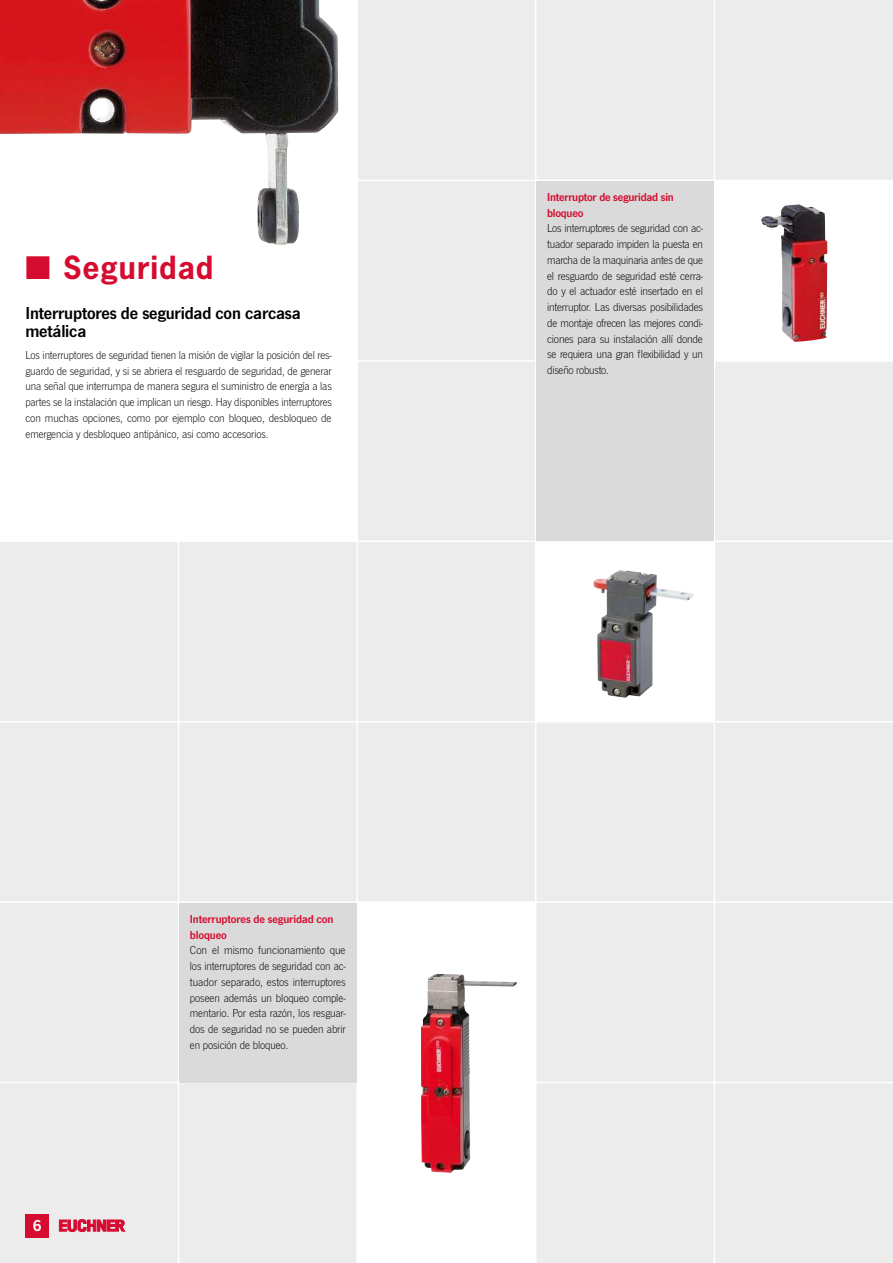
<style>
.page{position:relative;width:893px;height:1263px;background:#ececed}
.page>*{position:absolute;margin:0;border:0;box-sizing:border-box;transform-origin:0 0}
.t1{font:700 30px "News Gothic Std";letter-spacing:.03em;color:#d50c2f}
.t2{font:18px/18px "News Got Dem";letter-spacing:-.01em;color:#000}
.t3{font:16.5px "News Got Dem";color:#fff}
.t4{font:300 12px/15.8px "News Got";letter-spacing:-.01em;color:#000;text-align:justify}
.t5{font:12px/15.8px "News Got Dem";letter-spacing:-.015em;color:#d50c2f}
</style>
<div class="page">
<hr style="left:178px;top:0;width:1px;height:1263px;background:#fff">
<hr style="left:0;top:180px;width:893px;height:1px;background:#fff">
<hr style="left:0;top:360px;width:893px;height:2px;background:#fff">
<hr style="left:0;top:540px;width:893px;height:2px;background:#fff">
<hr style="left:0;top:721px;width:893px;height:1px;background:#fff">
<hr style="left:0;top:901px;width:893px;height:2px;background:#fff">
<hr style="left:0;top:1082px;width:893px;height:1px;background:#fff">
<hr style="left:356px;top:0;width:2px;height:1263px;background:#fff">
<hr style="left:535px;top:0;width:1px;height:1263px;background:#fff">
<hr style="left:714px;top:0;width:1px;height:1263px;background:#fff">
<svg style="left:59px;top:1219px;width:66px;height:12px"></svg>
<div style="left:26px;top:1214px;width:23px;height:23px;background:#d50c2f"></div>
<div style="left:536px;top:181px;width:178px;height:359px;background:#dadada"></div>
<div style="left:536px;top:541px;width:178px;height:181px;background:#fff"></div>
<svg style="left:715px;top:181px;width:178px;height:179px;background:#eeddde"></svg>
<img style="left:761px;top:204px;width:38px;height:42px">
<div style="left:179px;top:903px;width:177px;height:179px;background:#dadada"></div>
<div style="left:357px;top:902px;width:179px;height:361px;background:#fff"></div>
<div style="left:0;top:0;width:357px;height:541px;background:#fff"></div>
<img style="left:0;top:0;width:338px;height:245px">
<img style="left:421px;top:974px;width:49px;height:199px">
<img style="left:593px;top:570px;width:100px;height:128px">
<h1 class="t1" style="left:26px;top:247px;width:189px">■ Seguridad</h1>
<h2 class="t2" style="left:26px;top:304px;width:277px">Interruptores de seguridad con carcasa metálica</h2>
<p class="t4" style="left:26px;top:347px;width:308px">Los interruptores de seguridad tienen la misión de vigilar la posición del res&shy;guardo de seguridad, y si se abriera el resguardo de seguridad, de generar una señal que interrumpa de manera segura el suministro de energía a las partes se la instalación que implican un riesgo. Hay disponibles interruptores con muchas opciones, como por ejemplo con bloqueo, desbloqueo de emergencia y desbloqueo antipánico, asi como accesorios.</p>
<h3 class="t3" style="left:33px;top:1216px;width:10px">6</h3>
<p class="t5" style="left:190px;top:911px;width:145px">Interruptores de seguridad con bloqueo</p>
<p class="t4" style="left:190px;top:943px;width:157px">Con el mismo funcionamiento que los interruptores de seguridad con ac&shy;tuador separado, estos interruptores poseen además un bloqueo comple&shy;mentario. Por esta razón, los resguar&shy;dos de seguridad no se pueden abrir en posición de bloqueo.</p>
<p class="t5" style="left:547px;top:189px;width:128px">Interruptor de seguridad sin bloqueo</p>
<p class="t4" style="left:547px;top:221px;width:157px">Los interruptores de seguridad con ac&shy;tuador separado impiden la puesta en marcha de la maquinaria antes de que el resguardo de seguridad esté cerra&shy;do y el actuador esté insertado en el interruptor. Las diversas posibilidades de montaje ofrecen las mejores condi&shy;ciones para su instalación allí donde se requiera una gran flexibilidad y un diseño robusto.</p>
</div>
